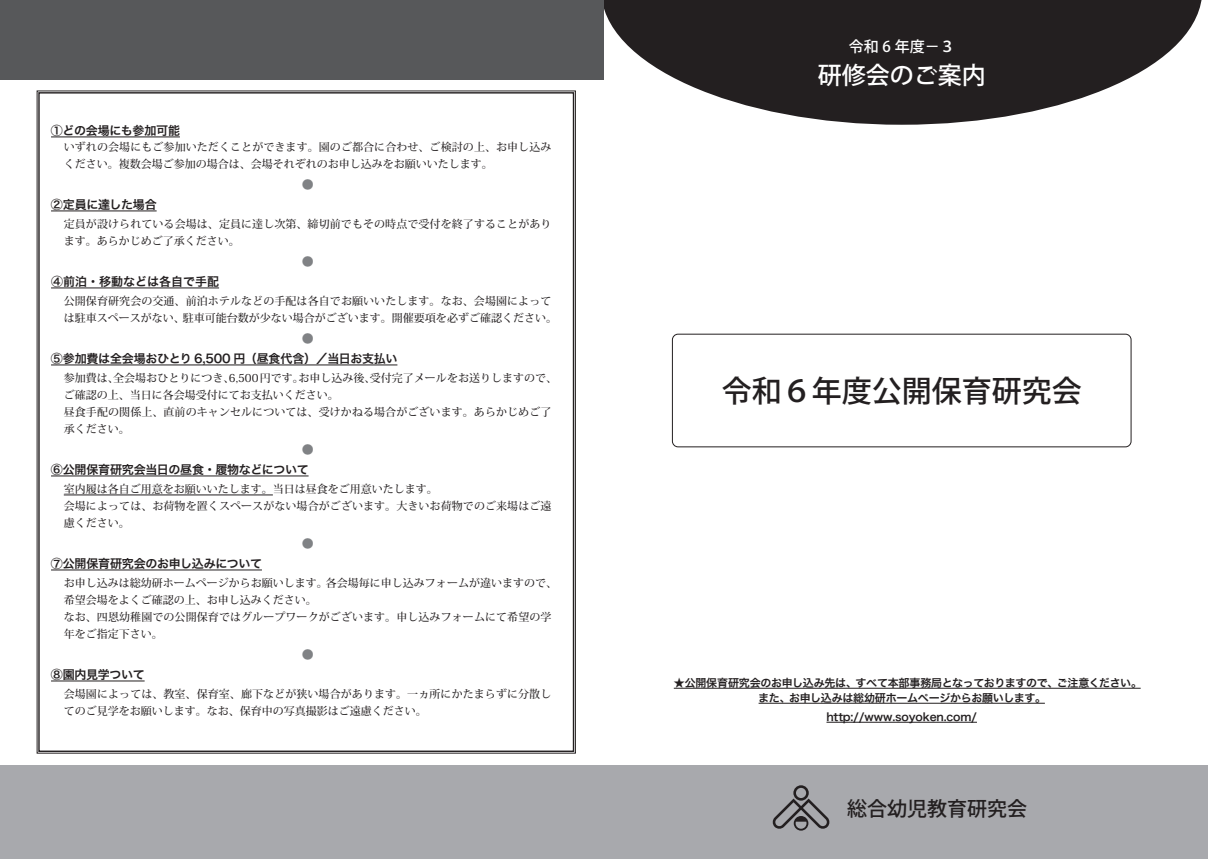
<style>
.page{position:relative;width:1208px;height:859px;background:#fff}
.page>*{position:absolute;margin:0;border:0;box-sizing:border-box;transform-origin:0 0}
.t1{font:500 30px "Koz Go Pro";color:#231f20}
.t2{font:500 24px "Koz Go Pro";color:#fff}
.t3{font:500 20px "Koz Go Pro";color:#231f20}
.t4{font:500 15px "Koz Go Pro";color:#fff}
.t5{font:12px "Hira Kaku Pro W6";letter-spacing:-.02em;color:#231f20}
.t6{font:12px "Hira Kaku Pro W6";color:#231f20}
.t7{font:12px "Hira Kaku Pro W3";color:#808285}
.t8{font:500 11px/17px "Koz Min Pro";color:#231f20}
.t9{font:11px/15px "Hira Kaku Pro W6";letter-spacing:-.02em;color:#231f20}
</style>
<div class="page">
<div style="left:0;top:765px;width:1208px;height:94px;background:#a8a9ad"></div>
<svg style="left:601px;top:0;width:601px;height:125px;fill:#231f20"></svg>
<svg style="left:772px;top:785px;width:58px;height:46px"></svg>
<div style="left:0;top:0;width:604px;height:79px;background:#57585a"></div>
<div style="left:672px;top:334px;width:459px;height:113px;border:1px solid #231f20;border-radius:6px"></div>
<hr style="left:674px;top:688px;width:466px;height:1px;background:#231f20">
<hr style="left:758px;top:703px;width:287px;height:1px;background:#231f20">
<hr style="left:826px;top:722px;width:151px;height:1px;background:#231f20">
<svg style="left:37px;top:90px;width:539px;height:664px"></svg>
<hr style="left:51px;top:137px;width:129px;height:1px;background:#231f20">
<hr style="left:51px;top:211px;width:106px;height:1px;background:#231f20">
<hr style="left:51px;top:288px;width:168px;height:1px;background:#231f20">
<hr style="left:51px;top:365px;width:346px;height:1px;background:#231f20">
<hr style="left:51px;top:476px;width:257px;height:1px;background:#231f20">
<hr style="left:64px;top:495px;width:209px;height:1px;background:#231f20">
<hr style="left:51px;top:570px;width:211px;height:1px;background:#231f20">
<hr style="left:51px;top:681px;width:94px;height:1px;background:#231f20">
<p class="t5" style="left:51px;top:120px;width:131px">①どの会場にも参加可能</p>
<p class="t8" style="left:64px;top:138px;width:489px">いずれの会場にもご参加いただくことができます。園のご都合に合わせ、ご検討の上、お申し込みください。複数会場ご参加の場合は、会場それぞれのお申し込みをお願いいたします。</p>
<p class="t7" style="left:302px;top:174px;width:13px">●</p>
<p class="t5" style="left:51px;top:194px;width:107px">②定員に達した場合</p>
<p class="t8" style="left:64px;top:215px;width:489px">定員が設けられている会場は、定員に達し次第、締切前でもその時点で受付を終了することがあります。あらかじめご了承ください。</p>
<p class="t7" style="left:302px;top:251px;width:13px">●</p>
<p class="t6" style="left:51px;top:271px;width:169px">④前泊・移動などは各自で手配</p>
<p class="t8" style="left:64px;top:292px;width:495px">公開保育研究会の交通、前泊ホテルなどの手配は各自でお願いいたします。なお、会場園によっては駐車スペースがない、駐車可能台数が少ない場合がございます。開催要項を必ずご確認ください。</p>
<p class="t7" style="left:302px;top:328px;width:13px">●</p>
<p class="t5" style="left:51px;top:348px;width:348px">⑤参加費は全会場おひとり 6,500 円（昼食代含）／当日お支払い</p>
<p class="t8" style="left:64px;top:369px;width:495px">参加費は、全会場おひとりにつき、6,500円です。お申し込み後、受付完了メールをお送りしますので、ご確認の上、当日に各会場受付にてお支払いください。<br>昼食手配の関係上、直前のキャンセルについては、受けかねる場合がございます。あらかじめご了承ください。</p>
<p class="t7" style="left:302px;top:439px;width:13px">●</p>
<p class="t5" style="left:51px;top:459px;width:259px">⑥公開保育研究会当日の昼食・履物などについて</p>
<p class="t8" style="left:64px;top:480px;width:489px">室内履は各自ご用意をお願いいたします。当日は昼食をご用意いたします。<br>会場によっては、お荷物を置くスペースがない場合がございます。大きいお荷物でのご来場はご遠慮ください。</p>
<p class="t7" style="left:302px;top:533px;width:13px">●</p>
<p class="t5" style="left:51px;top:553px;width:213px">⑦公開保育研究会のお申し込みについて</p>
<p class="t8" style="left:64px;top:574px;width:495px">お申し込みは総幼研ホームページからお願いします。各会場毎に申し込みフォームが違いますので、希望会場をよくご確認の上、お申し込みください。<br>なお、四恩幼稚園での公開保育ではグループワークがございます。申し込みフォームにて希望の学年をご指定下さい。</p>
<p class="t7" style="left:302px;top:644px;width:13px">●</p>
<p class="t5" style="left:51px;top:664px;width:95px">⑧園内見学ついて</p>
<p class="t8" style="left:64px;top:685px;width:489px">会場園によっては、教室、保育室、廊下などが狭い場合があります。一ヵ所にかたまらずに分散してのご見学をお願いします。なお、保育中の写真撮影はご遠慮ください。</p>
<h3 class="t4" style="left:848px;top:37px;width:107px">令和 6 年度－３</h3>
<h2 class="t2" style="left:817px;top:60px;width:169px">研修会のご案内</h2>
<h1 class="t1" style="left:721px;top:372px;width:362px">令和６年度公開保育研究会</h1>
<p class="t9" style="left:758px;top:674px;width:385px;text-indent:-85px">★公開保育研究会のお申し込み先は、すべて本部事務局となっておりますので、ご注意ください。また、お申し込みは総幼研ホームページからお願いします。</p>
<p class="t9" style="left:826px;top:708px;width:152px">http://www.soyoken.com/</p>
<h3 class="t3" style="left:847px;top:795px;width:182px">総合幼児教育研究会</h3>
</div>
